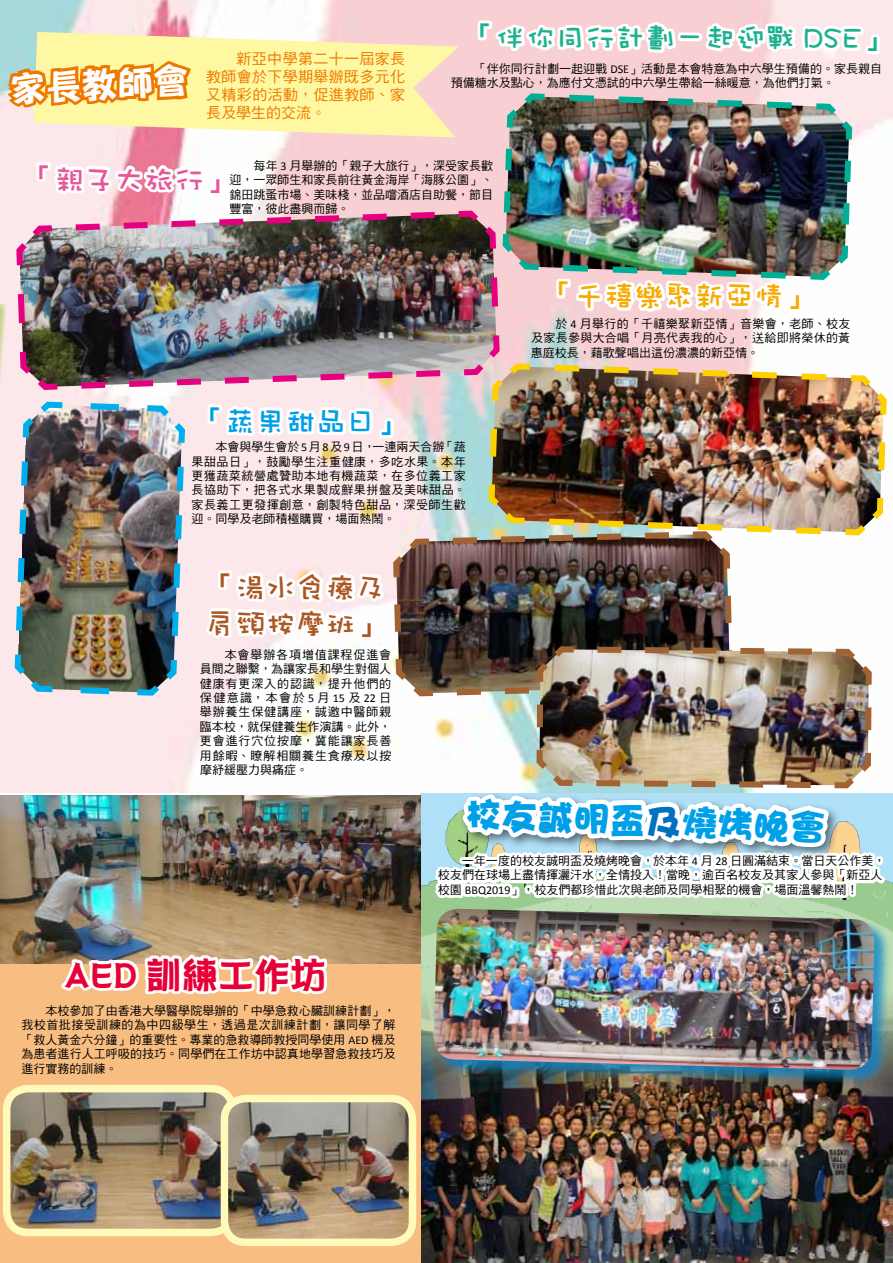
<style>
.page{position:relative;width:893px;height:1263px;background:#fff}
.page>*{position:absolute;margin:0;border:0;box-sizing:border-box;transform-origin:0 0}
.t1{font:36px "DF Hai Bao Std W12";color:#00a0e9}
.t2{font:36px "DFPOP2 Std W9";color:#e60037}
.t3{font:36px "Chiau Hei Extra Big 5";color:#fff}
.t4{font:30px "DF Wa Wa Std W7";color:#1cb28f}
.t5{font:30px/36px "DF Wa Wa Std W7";color:#ab5724}
.t6{font:30px "DF Wa Wa Std W7";color:#f7ab00}
.t7{font:30px "DF Wa Wa Std W7";color:#e95599}
.t8{font:30px "DF Wa Wa Std W7";color:#00a0e9}
.t9{font:15px/18px "DF Hei Std W5";letter-spacing:.025em;color:#ee7800;text-align:justify}
.t10{font:15px "DF Hei Std W5";color:#ee7800}
.t11{font:12px/14.4px "DF Hei Std W5";color:#000;text-align:justify}
.s1{font-family:"Calibri"}
.s2{color:#0071be}
</style>
<div class="page">
<div style="left:0;top:795px;width:421px;height:468px;background:#f8bd81"></div>
<img style="left:0;top:0;width:893px;height:793px">
<svg style="left:475px;top:18px;width:408px;height:39px"></svg>
<svg style="left:3px;top:0;width:456px;height:199px"></svg>
<svg style="left:553px;top:283px;width:252px;height:33px"></svg>
<img style="left:500px;top:90px;width:355px;height:193px">
<img style="left:13px;top:208px;width:490px;height:185px">
<img style="left:0;top:795px;width:421px;height:168px">
<img style="left:12px;top:1094px;width:209px;height:133px">
<div style="left:3px;top:1085px;width:233px;height:151px;border:8px solid #fffaba;border-radius:21px"></div>
<img style="left:230px;top:1104px;width:177px;height:133px">
<div style="left:221px;top:1095px;width:195px;height:151px;border:8px solid #fffaba;border-radius:21px"></div>
<img style="left:421px;top:992px;width:472px;height:271px">
<div style="left:434px;top:909px;width:457px;height:177px;background:#0080cb;opacity:.75"></div>
<img style="left:433px;top:965px;width:442px;height:105px">
<svg style="left:205px;top:401px;width:192px;height:45px"></svg>
<svg style="left:203px;top:565px;width:187px;height:86px"></svg>
<img style="left:390px;top:528px;width:346px;height:171px">
<img style="left:432px;top:762px;width:461px;height:203px">
<img style="left:533px;top:643px;width:342px;height:148px">
<svg style="left:0;top:276px;width:31px;height:373px;background:#ead0d6"></svg>
<img style="left:12px;top:399px;width:176px;height:300px">
<svg style="left:435px;top:515px;width:404px;height:32px"></svg>
<img style="left:486px;top:360px;width:404px;height:178px">
<img style="left:43px;top:771px;width:287px;height:365px">
<h1 class="t3" style="left:9px;top:71px;width:181px;rotate:-3deg">家長教師會</h1>
<p class="t9" style="left:206px;top:49px;width:201px;text-indent:30px">新亞中學第二十一屆家長教師會於下學期舉辦既多元化又精彩的活動，促進教師、家</p>
<p class="t10" style="left:206px;top:104px;width:121px">長及學生的交流。</p>
<h2 class="t4" style="left:466px;top:21px;width:428px">「伴你同行計劃一起迎戰 DSE」</h2>
<p class="t11" style="left:451px;top:61px;width:433px;text-indent:24px">「伴你同行計劃一起迎戰 <span class="s1">DSE</span>」活動是本會特意為中六學生預備的。家長親自預備糖水及點心，為應付文憑試的中六學生帶給一絲暖意，為他們打氣。</p>
<h2 class="t7" style="left:24px;top:163px;width:211px">「親子大旅行」</h2>
<p class="t11" style="left:230px;top:158px;width:265px;text-indent:24px">每年 <span class="s1">3</span> 月舉辦的「親子大旅行」，深受家長歡迎，一眾師生和家長前往黃金海岸「海豚公園」、錦田跳蚤市場、美味棧，並品嚐酒店自助餐，節目豐富，彼此盡興而歸。</p>
<h2 class="t8" style="left:196px;top:405px;width:212px">「蔬果甜品日」</h2>
<p class="t11" style="left:191px;top:439px;width:276px;text-indent:24px">本會與學生會於<span class="s1">5</span>月<span class="s1">8</span>及<span class="s1">9</span>日，一連兩天合辦「蔬果甜品日」，鼓勵學生注重健康，多吃水果。本年更獲蔬菜統營處贊助本地有機蔬菜，在多位義工家長協助下，把各式水果製成鮮果拼盤及美味甜品。家長義工更發揮創意，創製特色甜品，深受師生歡迎。同學及老師積極購買，場面熱鬧。</p>
<h2 class="t5" style="left:206px;top:568px;width:182px">「湯水食療及肩頸按摩班」</h2>
<p class="t11" style="left:200px;top:647px;width:193px;text-indent:25px">本會舉辦各項增值課程促進會員間之聯繫，為讓家長和學生對個人健康有更深入的認識，提升他們的保健意識，本會於 <span class="s1">5</span> 月 <span class="s1">15</span> 及 <span class="s1">22</span> 日舉辦養生保健講座，誠邀中醫師親臨本校，就保健養生作演講。此外，更會進行穴位按摩，冀能讓家長善用餘暇、瞭解相關養生食療及以按摩紓緩壓力與痛症。</p>
<h2 class="t6" style="left:544px;top:279px;width:272px">「千禧樂聚新亞情」</h2>
<p class="t11" style="left:531px;top:316px;width:321px;text-indent:24px">於 <span class="s1">4</span> 月舉行的「千禧樂聚新亞情」音樂會，老師、校友及家長參與大合唱「月亮代表我的心」，送給即將榮休的黃惠庭校長，藉歌聲唱出這份濃濃的新亞情。</p>
<h1 class="t1" style="left:466px;top:795px;width:361px;rotate:2deg">校友誠明盃<span class="s2">及</span>燒烤晚會</h1>
<h1 class="t2" style="left:64px;top:955px;width:264px">AED 訓練工作坊</h1>
<p class="t11" style="left:21px;top:1003px;width:376px;text-indent:24px">本校參加了由香港大學醫學院舉辦的「中學急救心臟訓練計劃」，我校首批接受訓練的為中四級學生，透過是次訓練計劃，讓同學了解「救人黃金六分鐘」的重要性。專業的急救導師教授同學使用 <span class="s1">AED</span> 機及為患者進行人工呼吸的技巧。同學們在工作坊中認真地學習急救技巧及進行實務的訓練。</p>
<p class="t11" style="left:438px;top:853px;width:449px;text-align:left;text-indent:24px">一年一度的校友誠明盃及燒烤晚會，於本年 <span class="s1">4</span> 月 <span class="s1">28</span> 日圓滿結束。當日天公作美，校友們在球場上盡情揮灑汗水，全情投入！當晚，逾百名校友及其家人參與「新亞人校園 <span class="s1">BBQ2019</span>」，校友們都珍惜此次與老師及同學相聚的機會，場面溫馨熱鬧！</p>
</div>
